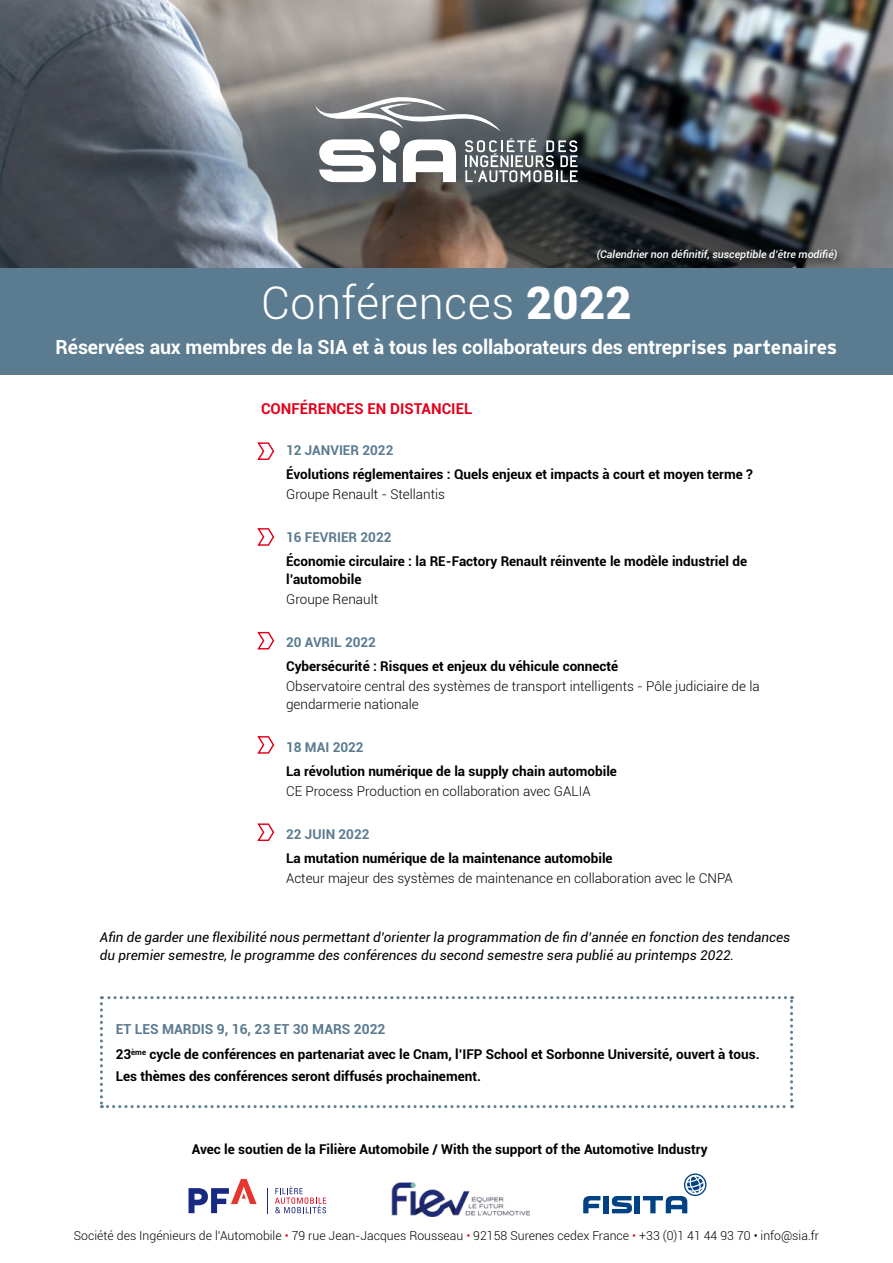
<style>
.page{position:relative;width:893px;height:1263px;background:#fff}
.page>*{position:absolute;margin:0;border:0;box-sizing:border-box;transform-origin:0 0}
.t1{font:300 45px "Roboto";letter-spacing:.01em;color:#fff}
.t2{font:700 19.5px "Roboto";letter-spacing:-.005em;color:#fff}
.conf_titre{font:700 15px "Roboto";color:#e2001a}
.conf_titre-2{font:700 13.8px "Roboto";color:#5b7b91}
.conf_titre-3{font:700 13.5px/18px "Roboto";color:#000}
.conf_-_auteur{font:300 13.5px/18px "Roboto";color:#000}
.conf_-_auteur-2{font:italic 13.5px/18px "Roboto";color:#000}
.conf_date{font:700 13.5px "Roboto";color:#5b7b91}
.t3{font:300 12.3px "Roboto";color:#000}
.congrès_Ligne1{font:italic 500 10.5px "Roboto";color:#fff}
.s1{font-weight:900}
.s2{font-family:"Interstate"}
.s3{color:#e2001a}
</style>
<div class="page">
<img style="left:0;top:0;width:893px;height:268px">
<img style="left:95px;top:75px;width:703px;height:176px;border-radius:50%">
<svg style="left:315px;top:97px;width:263px;height:85px"></svg>
<div style="left:0;top:268px;width:893px;height:106px;background:#5b7b91"></div>
<svg style="left:257px;top:528px;width:18px;height:18px"></svg>
<svg style="left:257px;top:442px;width:18px;height:18px"></svg>
<svg style="left:257px;top:631px;width:18px;height:19px"></svg>
<svg style="left:257px;top:823px;width:18px;height:18px"></svg>
<div style="left:593px;top:246px;width:255px;height:25px;background:#000;opacity:.75"></div>
<svg style="left:100px;top:996px;width:693px;height:112px"></svg>
<div style="left:603px;top:1196px;width:6px;height:17px;background:#004283"></div>
<div style="left:635px;top:1196px;width:5px;height:17px;background:#004283"></div>
<svg style="left:583px;top:1196px;width:17px;height:17px"></svg>
<svg style="left:612px;top:1196px;width:20px;height:17px"></svg>
<svg style="left:643px;top:1173px;width:63px;height:40px"></svg>
<svg style="left:275px;top:1186px;width:51px;height:27px"></svg>
<svg style="left:189px;top:1179px;width:68px;height:34px"></svg>
<svg style="left:267px;top:1188px;width:1px;height:25px"></svg>
<img style="left:391px;top:1183px;width:138px;height:33px">
<svg style="left:257px;top:736px;width:18px;height:18px"></svg>
<p class="congrès_Ligne1" style="left:597px;top:247px;width:242px">(Calendrier non définitif, susceptible d’être modifié)</p>
<p class="t1" style="left:261px;top:272px;width:372px">Conférences <span class="s1">2022</span></p>
<p class="t2" style="left:56px;top:333px;width:783px">Réservées aux membres de la SIA et à tous les collaborateurs des entre<span class="s2">prises partenaires</span></p>
<p class="conf_titre" style="left:261px;top:398px;width:213px">CONFÉRENCES EN DISTANCIEL</p>
<p class="conf_date" style="left:286px;top:441px;width:109px">12 JANVIER 2022</p>
<p class="conf_titre-3" style="left:286px;top:465px;width:468px">Évolutions réglementaires : Quels enjeux et impacts à court et moyen terme ?</p>
<p class="conf_-_auteur" style="left:286px;top:485px;width:160px">Groupe Renault - Stellantis</p>
<p class="conf_date" style="left:286px;top:527px;width:107px">16 FEVRIER 2022</p>
<p class="conf_titre-3" style="left:286px;top:552px;width:463px">Économie circulaire : la RE-Factory Renault réinvente le modèle industriel de l’automobile</p>
<p class="conf_-_auteur" style="left:286px;top:590px;width:94px">Groupe Renault</p>
<p class="conf_date" style="left:286px;top:632px;width:91px">20 AVRIL 2022</p>
<p class="conf_titre-3" style="left:286px;top:657px;width:334px">Cybersécurité : Risques et enjeux du véhicule connecté</p>
<p class="conf_-_auteur" style="left:286px;top:677px;width:475px">Observatoire central des systèmes de transport intelligents - Pôle judiciaire de la gendarmerie nationale</p>
<p class="conf_date" style="left:286px;top:737px;width:79px">18 MAI 2022</p>
<p class="conf_titre-3" style="left:286px;top:762px;width:332px">La révolution numérique de la supply chain automobile</p>
<p class="conf_-_auteur" style="left:286px;top:782px;width:306px">CE Process Production en collaboration avec GALIA</p>
<p class="conf_date" style="left:286px;top:824px;width:85px">22 JUIN 2022</p>
<p class="conf_titre-3" style="left:286px;top:848px;width:328px">La mutation numérique de la maintenance automobile</p>
<p class="conf_-_auteur" style="left:286px;top:869px;width:448px">Acteur majeur des systèmes de maintenance en collaboration avec le CNPA</p>
<p class="conf_-_auteur-2" style="left:100px;top:928px;width:692px">Afin de garder une flexibilité nous permettant d’orienter la programmation de fin d’année en fonction des tendances du premier semestre, le programme des conférences du second semestre sera publié au printemps 2022.</p>
<p class="conf_titre-2" style="left:116px;top:1019px;width:271px">ET LES MARDIS 9, 16, 23 ET 30 MARS 2022</p>
<p class="conf_titre-3" style="left:116px;top:1045px;width:645px">23<sup>ème</sup> cycle de conférences en partenariat avec le Cnam, l’IFP School et Sorbonne Université, ouvert à tous.</p>
<p class="conf_titre-3" style="left:116px;top:1066px;width:367px">Les thèmes des conférences seront diffusés prochainement.</p>
<p class="conf_titre-3" style="left:192px;top:1140px;width:517px">Avec le soutien de la Filière Automobile / With the support of the Automotive Industry</p>
<p class="t3" style="left:74px;top:1227px;width:747px">Société des Ingénieurs de l’Automobile <span class="s3">•</span> 79 rue Jean-Jacques Rousseau <span class="s3">•</span> 92158 Surenes cedex France <span class="s3">•</span> +33 (0)1 41 44 93 70 • info@sia.fr</p>
</div>
